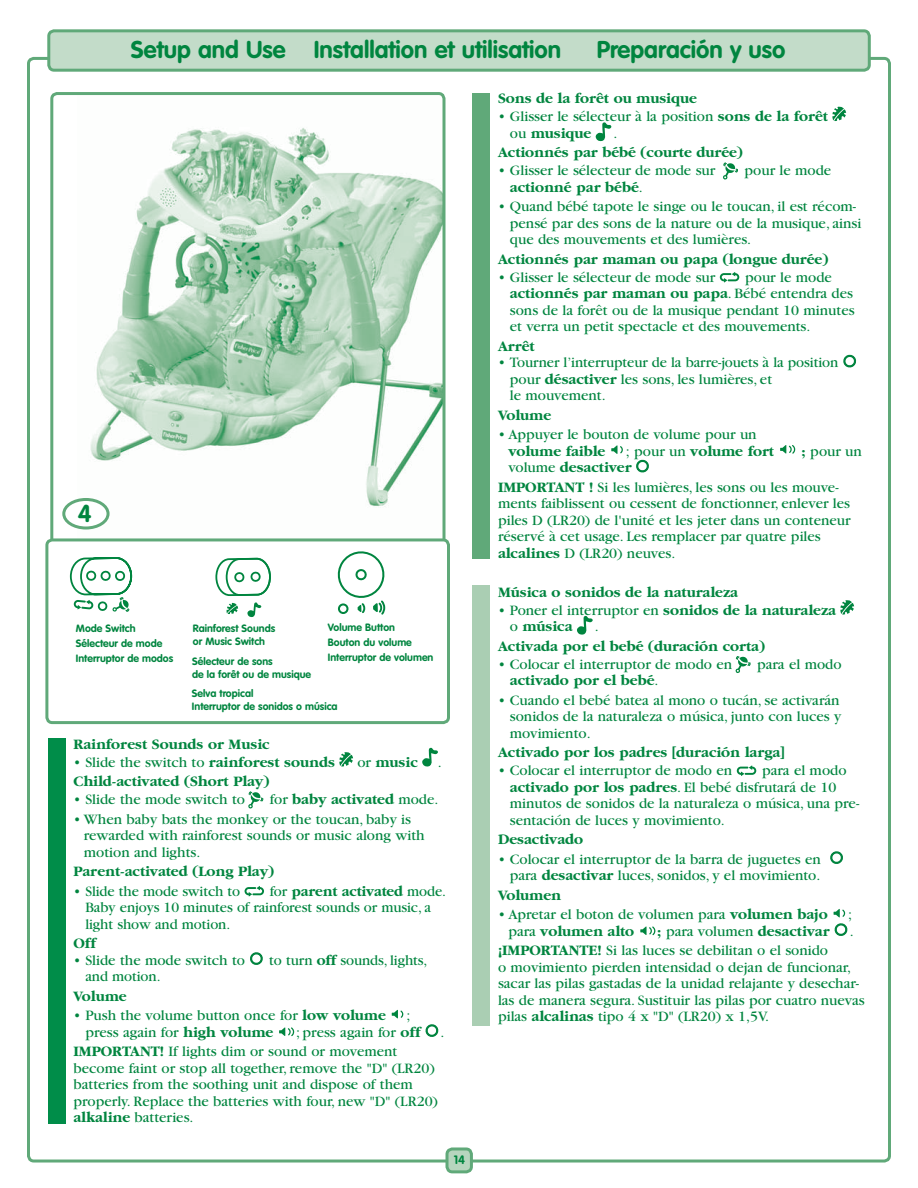
<style>
.page{position:relative;width:918px;height:1188px;background:#fff}
.page>*{position:absolute;margin:0;border:0;box-sizing:border-box;transform-origin:0 0}
.t1{font:700 24px "VAG Rounded";color:#00853f}
.t2{font:15px/16.5px "Garamond";color:#00853f}
.t3{font:700 15px/16.5px "Garamond";color:#00853f}
.t4{font:700 12px "VAG Rounded";color:#00853f}
.t5{font:700 10.5px/15px "VAG Rounded";color:#00853f}
.s1{font-weight:700}
.s2{font-weight:400}
</style>
<div class="page">
<div style="left:49px;top:31px;width:820px;height:39px;background:#c3dcc9;border-radius:5px"></div>
<div style="left:47px;top:29px;width:824px;height:43px;border:3px solid #60a979;border-radius:5px"></div>
<img style="left:78px;top:96px;width:364px;height:430px">
<div style="left:50px;top:92px;width:396px;height:455px;border:3px solid #60a979;border-radius:5px"></div>
<div style="left:64px;top:499px;width:44px;height:29px;background:#fff;border-radius:50%"></div>
<div style="left:62px;top:498px;width:48px;height:32px;border:3px solid #60a979;border-radius:50%"></div>
<div style="left:472px;top:93px;width:18px;height:465px;background:#60a979"></div>
<div style="left:473px;top:586px;width:17px;height:440px;background:#aaceb3"></div>
<div style="left:49px;top:738px;width:17px;height:385px;background:#008d49"></div>
<svg style="left:832px;top:107px;width:14px;height:14px"></svg>
<svg style="left:596px;top:122px;width:15px;height:19px"></svg>
<svg style="left:723px;top:163px;width:15px;height:17px"></svg>
<svg style="left:720px;top:272px;width:19px;height:10px"></svg>
<svg style="left:843px;top:355px;width:14px;height:13px"></svg>
<svg style="left:611px;top:445px;width:12px;height:9px"></svg>
<svg style="left:780px;top:445px;width:15px;height:9px"></svg>
<svg style="left:636px;top:460px;width:13px;height:13px"></svg>
<svg style="left:840px;top:600px;width:14px;height:15px"></svg>
<svg style="left:577px;top:616px;width:16px;height:19px"></svg>
<svg style="left:736px;top:656px;width:14px;height:17px"></svg>
<svg style="left:737px;top:765px;width:19px;height:11px"></svg>
<svg style="left:830px;top:851px;width:13px;height:13px"></svg>
<svg style="left:834px;top:909px;width:11px;height:8px"></svg>
<svg style="left:640px;top:926px;width:15px;height:9px"></svg>
<svg style="left:834px;top:923px;width:14px;height:13px"></svg>
<svg style="left:339px;top:752px;width:14px;height:15px"></svg>
<svg style="left:422px;top:748px;width:16px;height:19px"></svg>
<svg style="left:248px;top:792px;width:15px;height:17px"></svg>
<svg style="left:245px;top:886px;width:19px;height:10px"></svg>
<svg style="left:250px;top:952px;width:13px;height:13px"></svg>
<svg style="left:392px;top:1010px;width:11px;height:8px"></svg>
<svg style="left:279px;top:1027px;width:15px;height:9px"></svg>
<svg style="left:425px;top:1024px;width:14px;height:13px"></svg>
<div style="left:447px;top:1149px;width:24px;height:23px;background:#b7d5be;border-radius:5px"></div>
<div style="left:446px;top:1147px;width:27px;height:26px;border:3px solid #60a979;border-radius:5px"></div>
<div style="left:47px;top:540px;width:401px;height:183px;background:#fff;border-radius:5px"></div>
<div style="left:45px;top:538px;width:405px;height:186px;border:3px solid #60a979;border-radius:5px"></div>
<svg style="left:70px;top:557px;width:63px;height:55px"></svg>
<svg style="left:338px;top:551px;width:47px;height:64px"></svg>
<svg style="left:215px;top:558px;width:56px;height:59px"></svg>
<h1 class="t1" style="left:131px;top:40px;width:432px">Setup and Use Installation et utilisation</h1>
<h1 class="t1" style="left:597px;top:40px;width:190px">Preparación y uso</h1>
<h1 class="t1" style="left:78px;top:503px;width:15px">4</h1>
<p class="t5" style="left:76px;top:621px;width:99px">Mode Switch<br>Sélecteur de mode<br>Interruptor de modos</p>
<p class="t5" style="left:193px;top:622px;width:84px;line-height:13.5px">Rainforest Sounds or Music Switch</p>
<p class="t5" style="left:328px;top:621px;width:107px">Volume Button<br>Bouton du volume<br>Interruptor de volumen</p>
<p class="t5" style="left:192px;top:655px;width:121px;line-height:13.5px">Sélecteur de sons<br>de la forêt ou de musique</p>
<p class="t5" style="left:192px;top:687px;width:147px;line-height:13.5px">Selva tropical<br>Interruptor de sonidos o música</p>
<p class="t3" style="left:74px;top:737px;width:198px">Rainforest Sounds or Music</p>
<p class="t2" style="left:74px;top:755px;width:263px">• Slide the switch to <span class="s1">rainforest sounds</span></p>
<p class="t3" style="left:357px;top:755px;width:62px"><span class="s2">or</span> music</p>
<p class="t2" style="left:438px;top:755px;width:5px">.</p>
<p class="t3" style="left:74px;top:774px;width:197px">Child-activated (Short Play)</p>
<p class="t2" style="left:74px;top:792px;width:173px">• Slide the mode switch to</p>
<p class="t3" style="left:270px;top:792px;width:170px"><span class="s2">for</span> baby activated <span class="s2">mode.</span></p>
<p class="t2" style="left:84px;top:812px;width:342px;text-indent:-10px">• When baby bats the monkey or the toucan, baby is rewarded with rainforest sounds or music along with motion and lights.</p>
<p class="t3" style="left:74px;top:864px;width:202px">Parent-activated (Long Play)</p>
<p class="t2" style="left:74px;top:884px;width:168px">• Slide the mode switch to</p>
<p class="t2" style="left:85px;top:884px;width:362px;text-indent:185px">for <span class="s1">parent activated</span> mode.<br>Baby enjoys 10 minutes of rainforest sounds or music, a light show and motion.</p>
<p class="t3" style="left:74px;top:936px;width:24px">Off</p>
<p class="t2" style="left:74px;top:953px;width:173px">• Slide the mode switch to</p>
<p class="t2" style="left:269px;top:953px;width:160px">to turn <span class="s1">off</span> sounds, lights,</p>
<p class="t2" style="left:85px;top:969px;width:77px">and motion.</p>
<p class="t3" style="left:74px;top:989px;width:55px">Volume</p>
<p class="t2" style="left:74px;top:1008px;width:314px">• Push the volume button once for <span class="s1">low volume</span></p>
<p class="t2" style="left:406px;top:1008px;width:5px">;</p>
<p class="t2" style="left:85px;top:1025px;width:189px">press again for <span class="s1">high volume</span></p>
<p class="t2" style="left:296px;top:1025px;width:126px">; press again for <span class="s1">off</span></p>
<p class="t2" style="left:441px;top:1025px;width:5px">.</p>
<p class="t2" style="left:74px;top:1044px;width:366px"><span class="s1">IMPORTANT!</span> If lights dim or sound or movement become faint or stop all together, remove the "D" (LR20) batteries from the soothing unit and dispose of them properly. Replace the batteries with four, new "D" (LR20) <span class="s1">alkaline</span> batteries.</p>
<p class="t4" style="left:454px;top:1155px;width:13px">14</p>
<p class="t3" style="left:498px;top:91px;width:200px">Sons de la forêt ou musique</p>
<p class="t2" style="left:510px;top:109px;width:320px;text-indent:-12px">• Glisser le sélecteur à la position <span class="s1">sons de la forêt </span>ou <span class="s1">musique</span></p>
<p class="t2" style="left:613px;top:126px;width:5px">.</p>
<p class="t3" style="left:498px;top:145px;width:246px">Actionnés par bébé (courte durée)</p>
<p class="t2" style="left:498px;top:163px;width:219px">• Glisser le sélecteur de mode sur</p>
<p class="t2" style="left:745px;top:163px;width:88px">pour le mode</p>
<p class="t3" style="left:510px;top:180px;width:134px">actionné par bébé<span class="s2">.</span></p>
<p class="t2" style="left:510px;top:199px;width:353px;text-indent:-12px">• Quand bébé tapote le singe ou le toucan, il est récom&shy;pensé par des sons de la nature ou de la musique, ainsi que des mouvements et des lumières.</p>
<p class="t3" style="left:498px;top:252px;width:332px">Actionnés par maman ou papa (longue durée)</p>
<p class="t2" style="left:498px;top:270px;width:219px">• Glisser le sélecteur de mode sur</p>
<p class="t2" style="left:510px;top:270px;width:346px;text-indent:235px">pour le mode <span class="s1">actionnés par maman ou papa</span>. Bébé entendra des sons de la forêt ou de la musique pendant 10 minutes et verra un petit spectacle et des mouvements.</p>
<p class="t3" style="left:498px;top:339px;width:38px">Arrêt</p>
<p class="t2" style="left:510px;top:355px;width:330px;text-indent:-12px">• Tourner l’interrupteur de la barre-jouets à la position pour <span class="s1">désactiver</span> les sons, les lumières, et<br>le mouvement.</p>
<p class="t3" style="left:498px;top:408px;width:55px">Volume</p>
<p class="t2" style="left:498px;top:427px;width:260px">• Appuyer le bouton de volume pour un</p>
<p class="t3" style="left:508px;top:444px;width:99px">volume faible</p>
<p class="t3" style="left:626px;top:444px;width:150px"><span class="s2">; pour un</span> volume fort</p>
<p class="t2" style="left:801px;top:444px;width:62px"><span class="s1">;</span> pour un</p>
<p class="t2" style="left:498px;top:459px;width:342px;line-height:19.5px;text-indent:10px">volume <span class="s1">desactiver<br>IMPORTANT !</span> Si les lumières, les sons ou les mouve-</p>
<p class="t2" style="left:498px;top:496px;width:354px">ments faiblissent ou cessent de fonctionner, enlever les piles D (LR20) de l'unité et les jeter dans un conteneur réservé à cet usage. Les remplacer par quatre piles <span class="s1">alcalines</span> D (LR20) neuves.</p>
<p class="t3" style="left:498px;top:585px;width:241px">Música o sonidos de la naturaleza</p>
<p class="t3" style="left:510px;top:603px;width:328px;text-indent:-12px"><span class="s2">• Poner el interruptor en</span> sonidos de la naturaleza <span class="s2">o</span> música</p>
<p class="t2" style="left:595px;top:619px;width:5px">.</p>
<p class="t3" style="left:498px;top:639px;width:268px">Activada por el bebé (duración corta)</p>
<p class="t2" style="left:498px;top:657px;width:236px">• Colocar el interruptor de modo en</p>
<p class="t2" style="left:757px;top:657px;width:86px">para el modo</p>
<p class="t3" style="left:510px;top:673px;width:150px">activado por el bebé<span class="s2">.</span></p>
<p class="t2" style="left:510px;top:693px;width:333px;text-align:justify;text-indent:-12px">• Cuando el bebé batea al mono o tucán, se activarán sonidos de la naturaleza o música, junto con luces y movimiento.</p>
<p class="t3" style="left:498px;top:745px;width:288px">Activado por los padres [duración larga]</p>
<p class="t2" style="left:498px;top:763px;width:236px">• Colocar el interruptor de modo en</p>
<p class="t2" style="left:510px;top:763px;width:351px;text-indent:252px">para el modo <span class="s1">activado por los padres</span>. El bebé disfrutará de 10 minutos de sonidos de la naturaleza o música, una pre&shy;sentación de luces y movimiento.</p>
<p class="t3" style="left:498px;top:832px;width:87px">Desactivado</p>
<p class="t2" style="left:498px;top:852px;width:324px;text-align:right">• Colocar el interruptor de la barra de juguetes en para <span class="s1">desactivar</span> luces, sonidos, y el movimiento.</p>
<p class="t3" style="left:498px;top:888px;width:65px">Volumen</p>
<p class="t2" style="left:498px;top:907px;width:331px">• Apretar el boton de volumen para <span class="s1">volumen bajo</span></p>
<p class="t2" style="left:848px;top:907px;width:5px">;</p>
<p class="t3" style="left:508px;top:924px;width:127px"><span class="s2">para</span> volumen alto</p>
<p class="t3" style="left:657px;top:924px;width:174px">; <span class="s2">para volumen</span> desactivar</p>
<p class="t2" style="left:850px;top:924px;width:5px">.</p>
<p class="t2" style="left:498px;top:943px;width:368px"><span class="s1">¡IMPORTANTE!</span> Si las luces se debilitan o el sonido<br>o movimiento pierden intensidad o dejan de funcionar, sacar las pilas gastadas de la unidad relajante y desechar&shy;las de manera segura. Sustituir las pilas por cuatro nuevas pilas <span class="s1">alcalinas</span> tipo 4 x "D" (LR20) x 1,5V.</p>
</div>
